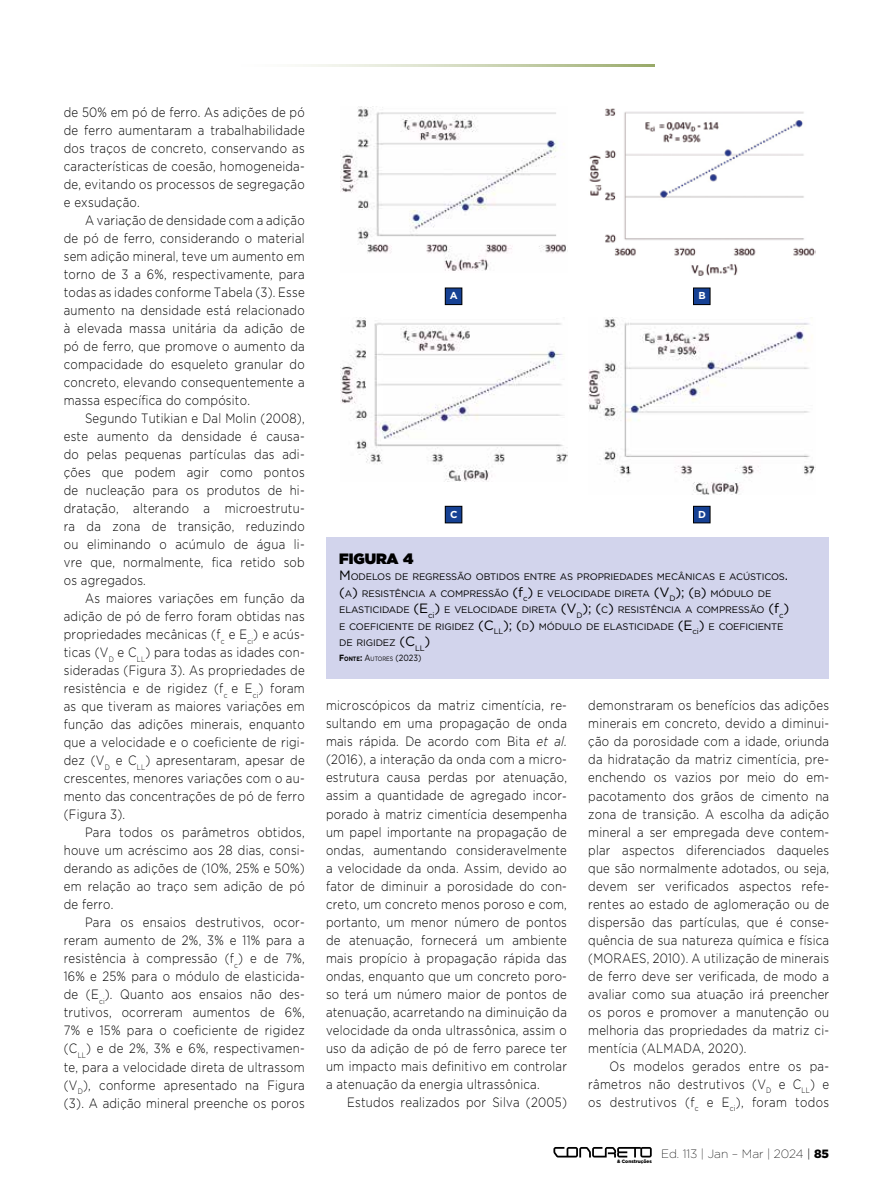
<style>
.page{position:relative;width:893px;height:1191px;background:#fff}
.page>*{position:absolute;margin:0;border:0;box-sizing:border-box;transform-origin:0 0}
.t1{font:900 15px "Gotham";color:#000}
.t2{font:300 13.5px/18px "Gotham";letter-spacing:.02em;color:#000;text-align:justify;scale:.85 1}
.t3{font:200 12px "Gotham";color:#000}
.t4{font:700 10.05px "Gotham";color:#fff}
.t5{font:9.45px/16.5px "Gotham";letter-spacing:-.015em;color:#000}
.t6{font:9px "Gotham";color:#000;scale:.85 1}
.t7{font:900 4.8px "Gotham";color:#000}
.s1{font-size:13.5px}
.s2{font-weight:700}
.s3{font-weight:700;font-size:6.3px}
.s4{font-size:6.3px}
.s5{font-style:italic}
.s6{font-weight:300}
.s7{font-weight:900}
</style>
<div class="page">
<div style="left:552px;top:1145px;width:102px;height:14px;background:#fff;opacity:.81"></div>
<svg style="left:553px;top:1147px;width:99px;height:10px"></svg>
<div style="left:617px;top:1158px;width:35px;height:5px;background:#fff"></div>
<hr style="left:237px;top:64px;width:418px;height:2px;background:#98a968">
<div style="left:326px;top:536px;width:503px;height:142px;background:#d2d4ec"></div>
<img style="left:340px;top:107px;width:226px;height:164px">
<img style="left:340px;top:317px;width:227px;height:164px">
<img style="left:589px;top:108px;width:226px;height:168px">
<img style="left:588px;top:317px;width:227px;height:177px">
<div style="left:445px;top:288px;width:17px;height:16px;background:#164194"></div>
<div style="left:445px;top:288px;width:17px;height:17px;border:1px solid #000"></div>
<div style="left:445px;top:506px;width:17px;height:17px;background:#164194"></div>
<div style="left:445px;top:506px;width:17px;height:17px;border:1px solid #000"></div>
<div style="left:693px;top:288px;width:17px;height:16px;background:#164194"></div>
<div style="left:693px;top:288px;width:17px;height:17px;border:1px solid #000"></div>
<div style="left:693px;top:506px;width:17px;height:17px;background:#164194"></div>
<div style="left:693px;top:506px;width:17px;height:17px;border:1px solid #000"></div>
<p class="t2" style="left:64px;top:103px;width:285px">de 50% em pó de ferro. As adições de pó de ferro aumentaram a trabalhabilidade dos traços de concreto, conservando as características de coesão, homogeneida&shy;de, evitando os processos de segregação e exsudação.</p>
<p class="t2" style="left:64px;top:211px;width:285px;text-indent:21px">A variação de densidade com a adição de pó de ferro, considerando o material sem adição mineral, teve um aumento em torno de 3 a 6%, respectivamente, para todas as idades conforme Tabela (3). Esse aumento na densidade está relacionado à elevada massa unitária da adição de pó de ferro, que promove o aumento da compacidade do esqueleto granular do concreto, elevando consequentemente a massa específica do compósito.</p>
<p class="t2" style="left:64px;top:409px;width:285px;text-indent:21px">Segundo Tutikian e Dal Molin (2008), este aumento da densidade é causa&shy;do pelas pequenas partículas das adi&shy;ções que podem agir como pontos de nucleação para os produtos de hi&shy;dratação, alterando a microestrutu&shy;ra da zona de transição, reduzindo ou eliminando o acúmulo de água li&shy;vre que, normalmente, fica retido sob os agregados.</p>
<p class="t2" style="left:64px;top:589px;width:285px;text-indent:21px">As maiores variações em função da adição de pó de ferro foram obtidas nas propriedades mecânicas (f<sub>c</sub> e E<sub>ci</sub>) e acús&shy;ticas (V<sub>D</sub> e C<sub>LL</sub>) para todas as idades con&shy;sideradas (Figura 3). As propriedades de resistência e de rigidez (f<sub>c</sub> e E<sub>ci</sub>) foram as que tiveram as maiores variações em função das adições minerais, enquanto que a velocidade e o coeficiente de rigi&shy;dez (V<sub>D</sub> e C<sub>LL</sub>) apresentaram, apesar de crescentes, menores variações com o au&shy;mento das concentrações de pó de ferro (Figura 3).</p>
<p class="t2" style="left:64px;top:823px;width:285px;text-indent:21px">Para todos os parâmetros obtidos, houve um acréscimo aos 28 dias, consi&shy;derando as adições de (10%, 25% e 50%) em relação ao traço sem adição de pó de ferro.</p>
<p class="t2" style="left:64px;top:913px;width:285px;text-indent:21px">Para os ensaios destrutivos, ocor&shy;reram aumento de 2%, 3% e 11% para a resistência à compressão (f<sub>c</sub>) e de 7%, 16% e 25% para o módulo de elasticida&shy;de (E<sub>ci</sub>). Quanto aos ensaios não des&shy;trutivos, ocorreram aumentos de 6%, 7% e 15% para o coeficiente de rigidez (C<sub>LL</sub>) e de 2%, 3% e 6%, respectivamen&shy;te, para a velocidade direta de ultrassom (V<sub>D</sub>), conforme apresentado na Figura (3). A adição mineral preenche os poros</p>
<p class="t4" style="left:450px;top:289px;width:9px">A</p>
<p class="t4" style="left:450px;top:507px;width:9px">C</p>
<p class="t4" style="left:698px;top:289px;width:9px">B</p>
<p class="t4" style="left:698px;top:507px;width:9px">D</p>
<p class="t1" style="left:339px;top:548px;width:76px">FIGURA 4</p>
<p class="t5" style="left:339px;top:568px;width:452px"><span class="s1">M</span> ODELOS DE REGRESSÃO OBTIDOS ENTRE AS PROPRIEDADES MECÂNICAS E ACÚSTICOS<span class="s1">. (</span>A<span class="s1">)</span> RESISTÊNCIA A COMPRESSÃO <span class="s1">(</span><span class="s1">f</span><sub>c</sub><span class="s1">)</span> E VELOCIDADE DIRETA <span class="s1">(</span><span class="s1">V</span><sub>D</sub><span class="s1">); (</span>B<span class="s1">)</span> MÓDULO DE ELASTICIDADE <span class="s1">(</span><span class="s1">E</span><sub>ci</sub><span class="s1">)</span> E VELOCIDADE DIRETA <span class="s1">(</span><span class="s1">V</span><sub>D</sub><span class="s1">); (</span>C<span class="s1">)</span> RESISTÊNCIA A COMPRESSÃO <span class="s1">(</span><span class="s1">f</span><sub>c</sub><span class="s1">)<br></span>E COEFICIENTE DE RIGIDEZ <span class="s1">(</span><span class="s1">C</span><sub>LL</sub><span class="s1">); (</span>D<span class="s1">)</span> MÓDULO DE ELASTICIDADE <span class="s1">(</span><span class="s1">E</span><sub>ci</sub><span class="s1">)</span> E COEFICIENTE DE RIGIDEZ <span class="s1">(</span><span class="s1">C</span><sub>LL</sub><span class="s1">)</span></p>
<p class="t6" style="left:339px;top:652px;width:98px"><span class="s2">F</span><span class="s3">ONTE</span><span class="s2">:</span> A<span class="s4">UTORES</span> (2023)</p>
<p class="t2" style="left:326px;top:696px;width:285px">microscópicos da matriz cimentícia, re&shy;sultando em uma propagação de onda mais rápida. De acordo com Bita <span class="s5">et al. </span>(2016), a interação da onda com a micro&shy;estrutura causa perdas por atenuação, assim a quantidade de agregado incor&shy;porado à matriz cimentícia desempenha um papel importante na propagação de ondas, aumentando consideravelmente a velocidade da onda. Assim, devido ao fator de diminuir a porosidade do con&shy;creto, um concreto menos poroso e com, portanto, um menor número de pontos de atenuação, fornecerá um ambiente mais propício à propagação rápida das ondas, enquanto que um concreto poro&shy;so terá um número maior de pontos de atenuação, acarretando na diminuição da velocidade da onda ultrassônica, assim o uso da adição de pó de ferro parece ter um impacto mais definitivo em controlar a atenuação da energia ultrassônica.</p>
<p class="t2" style="left:347px;top:1092px;width:260px">Estudos realizados por Silva (2005)</p>
<p class="t2" style="left:588px;top:696px;width:285px">demonstraram os benefícios das adições minerais em concreto, devido a diminui&shy;ção da porosidade com a idade, oriunda da hidratação da matriz cimentícia, pre&shy;enchendo os vazios por meio do em&shy;pacotamento dos grãos de cimento na zona de transição. A escolha da adição mineral a ser empregada deve contem&shy;plar aspectos diferenciados daqueles que são normalmente adotados, ou seja, devem ser verificados aspectos refe&shy;rentes ao estado de aglomeração ou de dispersão das partículas, que é conse&shy;quência de sua natureza química e física (MORAES, 2010). A utilização de minerais de ferro deve ser verificada, de modo a avaliar como sua atuação irá preencher os poros e promover a manutenção ou melhoria das propriedades da matriz ci&shy;mentícia (ALMADA, 2020).</p>
<p class="t2" style="left:588px;top:1056px;width:285px;text-indent:21px">Os modelos gerados entre os pa&shy;râmetros não destrutivos (V<sub>D</sub> e C<sub>LL</sub>) e os destrutivos (f<sub>c</sub> e E<sub>ci</sub>), foram todos</p>
<p class="t7" style="left:617px;top:1157px;width:36px">&amp; Construções</p>
<p class="t3" style="left:661px;top:1145px;width:170px">Ed. 113 | Jan – Mar | 2024 <span class="s6">|</span> <span class="s7">85</span></p>
</div>
